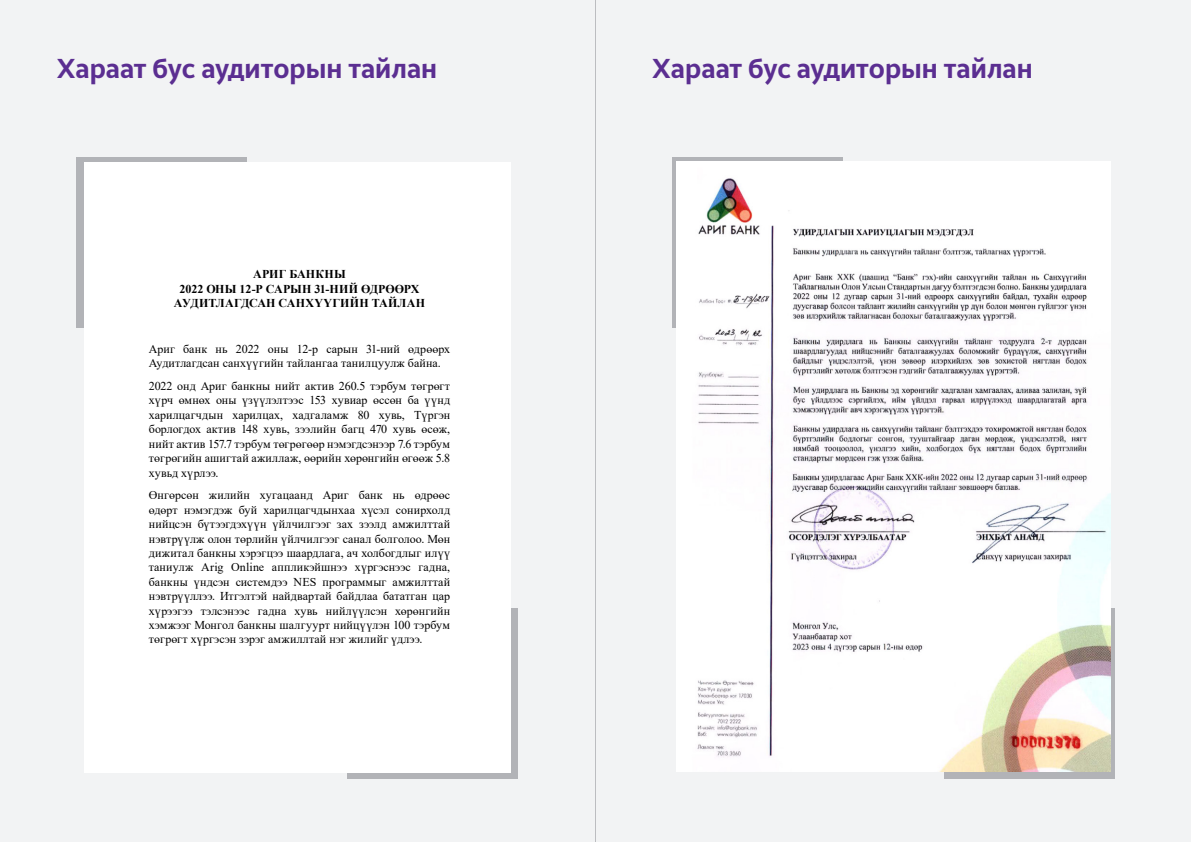
<style>
.page{position:relative;width:1191px;height:842px;background:#f2f3f4}
.page>*{position:absolute;margin:0;border:0;box-sizing:border-box;transform-origin:0 0}
.Headline{font:700 27px "Samsung Sans";color:#5b2e91}
.Headline-2{font:12px/14.4px "Times New Roman";letter-spacing:.01em;color:#000;text-align:justify}
.Headline-3{font:700 12px/14.4px "Times New Roman";letter-spacing:.015em;color:#000;text-align:center}
</style>
<div class="page">
<div style="left:77px;top:157px;width:170px;height:171px;background:#b2b3b7"></div>
<div style="left:672px;top:157px;width:170px;height:171px;background:#b2b3b7"></div>
<svg style="left:347px;top:608px;width:170px;height:171px;background:#bcbdc1"></svg>
<svg style="left:944px;top:608px;width:170px;height:171px;background:#b9b8b9"></svg>
<img style="left:676px;top:161px;width:434px;height:610px">
<hr style="left:595px;top:0;width:1px;height:842px;background:#bcbdc0">
<div style="left:84px;top:162px;width:426px;height:610px;background:#fff"></div>
<p class="Headline" style="left:57px;top:49px;width:382px">Хараат бус аудиторын тайлан</p>
<p class="Headline" style="left:652px;top:49px;width:382px">Хараат бус аудиторын тайлан</p>
<p class="Headline-3" style="left:174px;top:267px;width:253px">АРИГ БАНКНЫ<br>2022 ОНЫ 12-Р САРЫН 31-НИЙ ӨДРӨӨРХ<br>АУДИТЛАГДСАН САНХҮҮГИЙН ТАЙЛАН</p>
<p class="Headline-2" style="left:149px;top:341px;width:303px">Ариг банк нь 2022 оны 12-р сарын 31-ний өдрөөрх<br>Аудитлагдсан санхүүгийн тайлангаа танилцуулж байна.</p>
<p class="Headline-2" style="left:149px;top:378px;width:303px">2022 онд Ариг банкны нийт актив 260.5 тэрбум төгрөгт хүрч өмнөх оны үзүүлэлтээс 153 хувиар өссөн ба үүнд харилцагчдын харилцах, хадгаламж 80 хувь, Түргэн борлогдох актив 148 хувь, зээлийн багц 470 хувь өсөж, нийт актив 157.7 тэрбум төгрөгөөр нэмэгдсэнээр 7.6 тэрбум төгрөгийн ашигтай ажиллаж, өөрийн хөрөнгийн өгөөж 5.8 хувьд хүрлээ.</p>
<p class="Headline-2" style="left:149px;top:488px;width:303px">Өнгөрсөн жилийн хугацаанд Ариг банк нь өдрөөс өдөрт нэмэгдэж буй харилцагчдынхаа хүсэл сонирхолд нийцсэн бүтээгдэхүүн үйлчилгээг зах зээлд амжилттай нэвтрүүлж олон төрлийн үйлчилгээг санал болголоо. Мөн дижитал банкны хэрэгцээ шаардлага, ач холбогдлыг илүү таниулж Arig Online аппликэйшнээ хүргэснээс гадна, банкны үндсэн системдээ NES программыг амжилттай нэвтрүүллээ. Итгэлтэй найдвартай байдлаа бататган цар хүрээгээ тэлсэнээс гадна хувь нийлүүлсэн хөрөнгийн хэмжээг Монгол банкны шалгуурт нийцүүлэн 100 тэрбум төгрөгт хүргэсэн зэрэг амжиллтай нэг жилийг үдлээ.</p>
</div>
